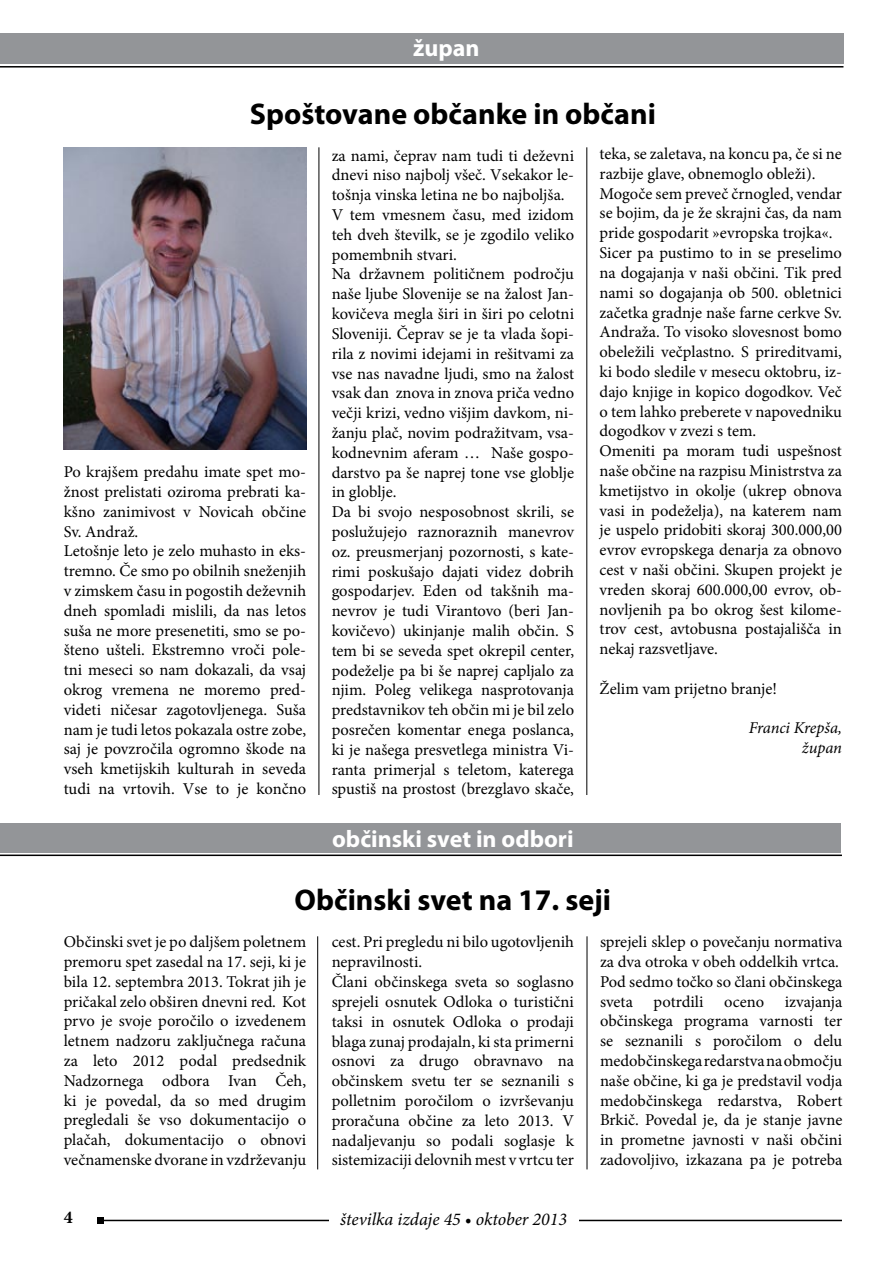
<style>
.page{position:relative;width:893px;height:1263px;background:#fff}
.page>*{position:absolute;margin:0;border:0;box-sizing:border-box;transform-origin:0 0}
.t1{font:700 30px "Myriad Pro";color:#000}
.t2{font:700 24px "Myriad Pro";color:#fff}
.t3{font:italic 18px "Minion Pro";letter-spacing:-.005em;color:#000}
.t4{font:700 18px "Minion Pro";color:#000}
.t5{font:16.5px/19.8px "Minion Pro";color:#000}
.t6{font:italic 16.5px/19.8px "Minion Pro";letter-spacing:-.01em;color:#000;text-align:right}
</style>
<div class="page">
<hr style="left:101px;top:1220px;width:741px;height:1px;background:#000">
<svg style="left:98px;top:1217px;width:6px;height:6px"></svg>
<div style="left:329px;top:1211px;width:249px;height:14px;background:#fff"></div>
<hr style="left:0;top:66px;width:843px;height:2px;background:#000">
<div style="left:0;top:33px;width:843px;height:31px;background:#939598"></div>
<hr style="left:319px;top:147px;width:1px;height:648px;background:#000">
<hr style="left:317px;top:936px;width:1px;height:233px;background:#000">
<hr style="left:587px;top:936px;width:1px;height:233px;background:#000">
<hr style="left:587px;top:147px;width:1px;height:648px;background:#000">
<img style="left:64px;top:148px;width:242px;height:301px">
<hr style="left:0;top:854px;width:842px;height:2px;background:#000">
<div style="left:0;top:823px;width:840px;height:29px;background:#939598"></div>
<h2 class="t2" style="left:413px;top:32px;width:68px">župan</h2>
<h1 class="t1" style="left:250px;top:94px;width:408px">Spoštovane občanke in občani</h1>
<p class="t5" style="left:64px;top:462px;width:244px">Po krajšem predahu imate spet mo&shy;žnost prelistati oziroma prebrati ka&shy;kšno zanimivost v Novicah občine Sv. Andraž.<br>Letošnje leto je zelo muhasto in eks&shy;tremno. Če smo po obilnih sneženjih v zimskem času in pogostih deževnih dneh spomladi mislili, da nas letos suša ne more presenetiti, smo se po&shy;šteno ušteli. Ekstremno vroči pole&shy;tni meseci so nam dokazali, da vsaj okrog vremena ne moremo pred&shy;videti ničesar zagotovljenega. Suša nam je tudi letos pokazala ostre zobe, saj je povzročila ogromno škode na vseh kmetijskih kulturah in seveda tudi na vrtovih. Vse to je končno</p>
<p class="t5" style="left:332px;top:146px;width:244px">za nami, čeprav nam tudi ti deževni dnevi niso najbolj všeč. Vsekakor le&shy;tošnja vinska letina ne bo najboljša.<br>V tem vmesnem času, med izidom teh dveh številk, se je zgodilo veliko pomembnih stvari.<br>Na državnem političnem področju naše ljube Slovenije se na žalost Jan&shy;kovičeva megla širi in širi po celotni Sloveniji. Čeprav se je ta vlada šopi&shy;rila z novimi idejami in rešitvami za vse nas navadne ljudi, smo na žalost vsak dan znova in znova priča vedno večji krizi, vedno višjim davkom, ni&shy;žanju plač, novim podražitvam, vsa&shy;kodnevnim aferam … Naše gospo&shy;darstvo pa še naprej tone vse globlje in globlje.<br>Da bi svojo nesposobnost skrili, se poslužujejo raznoraznih manevrov oz. preusmerjanj pozornosti, s kate&shy;rimi poskušajo dajati videz dobrih gospodarjev. Eden od takšnih ma&shy;nevrov je tudi Virantovo (beri Jan&shy;kovičevo) ukinjanje malih občin. S tem bi se seveda spet okrepil center, podeželje pa bi še naprej capljalo za njim. Poleg velikega nasprotovanja predstavnikov teh občin mi je bil zelo posrečen komentar enega poslanca, ki je našega presvetlega ministra Vi&shy;ranta primerjal s teletom, katerega spustiš na prostost (brezglavo skače,</p>
<p class="t5" style="left:600px;top:144px;width:244px">teka, se zaletava, na koncu pa, če si ne razbije glave, obnemoglo obleži).<br>Mogoče sem preveč črnogled, vendar se bojim, da je že skrajni čas, da nam pride gospodarit »evropska trojka«.<br>Sicer pa pustimo to in se preselimo na dogajanja v naši občini. Tik pred nami so dogajanja ob 500. obletnici začetka gradnje naše farne cerkve Sv.<br>Andraža. To visoko slovesnost bomo obeležili večplastno. S prireditvami, ki bodo sledile v mesecu oktobru, iz&shy;dajo knjige in kopico dogodkov. Več o tem lahko preberete v napovedniku dogodkov v zvezi s tem.<br>Omeniti pa moram tudi uspešnost naše občine na razpisu Ministrstva za kmetijstvo in okolje (ukrep obnova vasi in podeželja), na katerem nam je uspelo pridobiti skoraj 300.000,00 evrov evropskega denarja za obnovo cest v naši občini. Skupen projekt je vreden skoraj 600.000,00 evrov, ob&shy;novljenih pa bo okrog šest kilome&shy;trov cest, avtobusna postajališča in nekaj razsvetljave.</p>
<p class="t5" style="left:600px;top:679px;width:179px">Želim vam prijetno branje!</p>
<p class="t6" style="left:749px;top:718px;width:95px">Franci Krepša, župan</p>
<h2 class="t2" style="left:332px;top:823px;width:243px">občinski svet in odbori</h2>
<h1 class="t1" style="left:295px;top:880px;width:318px">Občinski svet na 17. seji</h1>
<p class="t5" style="left:64px;top:932px;width:244px;text-align:justify">Občinski svet je po daljšem poletnem premoru spet zasedal na 17. seji, ki je bila 12. septembra 2013. Tokrat jih je pričakal zelo obširen dnevni red. Kot prvo je svoje poročilo o izvedenem letnem nadzoru zaključnega računa za leto 2012 podal predsednik Nadzornega odbora Ivan Čeh, ki je povedal, da so med drugim pregledali še vso dokumentacijo o plačah, dokumentacijo o obnovi večnamenske dvorane in vzdrževanju</p>
<p class="t5" style="left:332px;top:932px;width:244px">cest. Pri pregledu ni bilo ugotovljenih nepravilnosti.<br>Člani občinskega sveta so soglasno sprejeli osnutek Odloka o turistični taksi in osnutek Odloka o prodaji blaga zunaj prodajaln, ki sta primerni osnovi za drugo obravnavo na občinskem svetu ter se seznanili s polletnim poročilom o izvrševanju proračuna občine za leto 2013. V nadaljevanju so podali soglasje k sistemizaciji delovnih mest v vrtcu ter</p>
<p class="t5" style="left:600px;top:932px;width:244px">sprejeli sklep o povečanju normativa za dva otroka v obeh oddelkih vrtca.<br>Pod sedmo točko so člani občinskega sveta</p>
<p class="t5" style="left:654px;top:991px;width:51px">potrdili</p>
<p class="t5" style="left:724px;top:991px;width:41px">oceno</p>
<p class="t5" style="left:600px;top:991px;width:244px;text-align:justify;text-indent:185px">izvajanja občinskega programa varnosti ter se seznanili s poročilom o delu medobčinskega redarstva na območju naše občine, ki ga je predstavil vodja medobčinskega redarstva, Robert Brkič. Povedal je, da je stanje javne in prometne javnosti v naši občini zadovoljivo, izkazana pa je potreba</p>
<p class="t4" style="left:64px;top:1205px;width:10px">4</p>
<p class="t3" style="left:340px;top:1207px;width:228px">številka izdaje 45 • oktober 2013</p>
</div>
